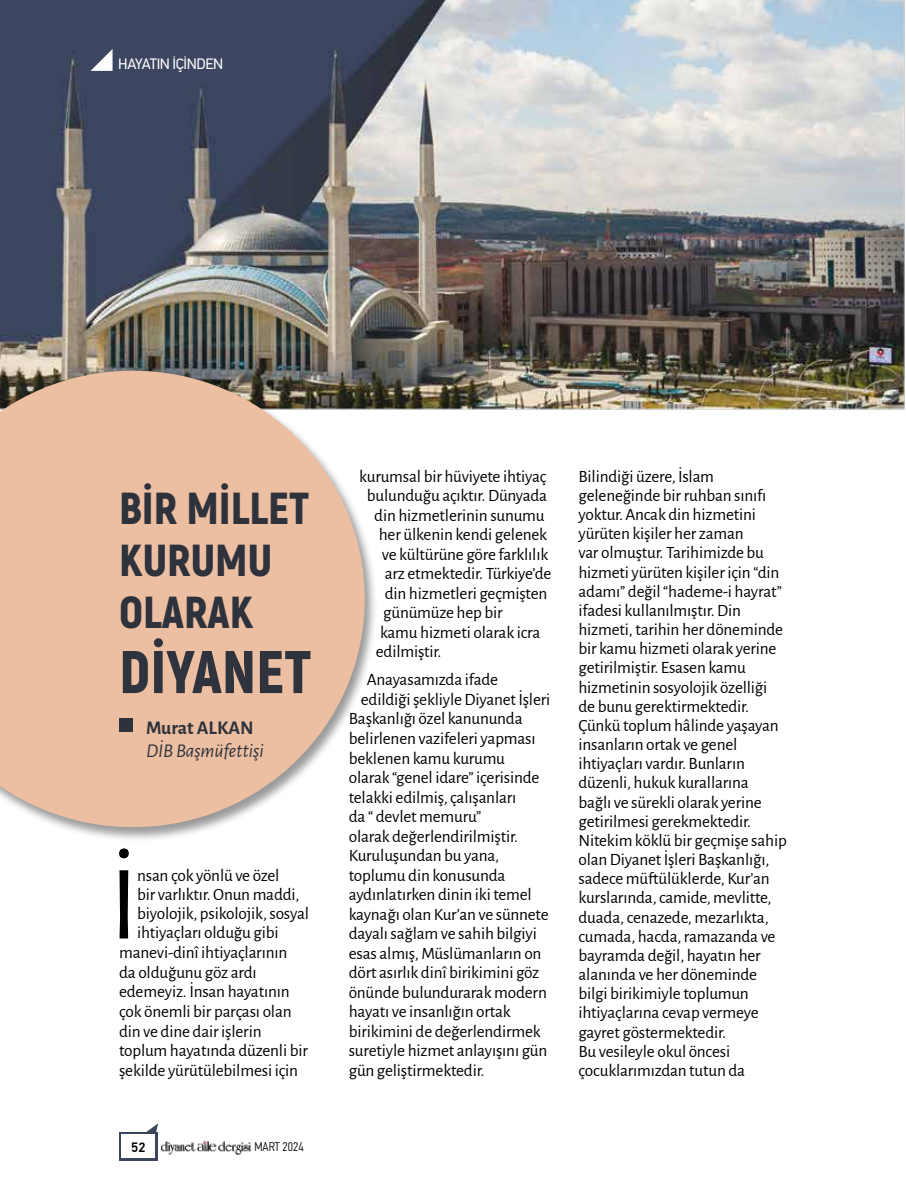
<style>
.page{position:relative;width:906px;height:1195px;background:#fff}
.page>*{position:absolute;margin:0;border:0;box-sizing:border-box;transform-origin:0 0}
.t1{font:106.35px "Alegreya Sans";color:#000}
.t2{font:900 60.15px "Akrobat";color:#2e333d}
.t3{font:900 44.7px/52.2px "Akrobat";color:#2d323c}
.t4{font:italic 19.5px "Alegreya Sans";color:#2e333d}
.t5{font:700 19.5px "Alegreya Sans";color:#2e333d}
.t6{font:17.25px/19.2px "Alegreya Sans";letter-spacing:-.01em;color:#000}
.t7{font:15px "PF Din Text Pro";letter-spacing:-.025em;color:#fff}
.t8{font:500 13.5px "PF Din Text Pro";color:#000}
.t9{font:300 12.45px "PF Din Text Cond Pro";color:#000}
</style>
<div class="page">
<img style="left:0;top:0;width:905px;height:410px">
<div style="left:0;top:369px;width:377px;height:473px;background:#000;opacity:.4"></div>
<svg style="left:0;top:371px;width:365px;height:456px;background:#e6bfa6"></svg>
<div style="left:119px;top:718px;width:14px;height:13px;background:#2d323c"></div>
<img style="left:161px;top:1140px;width:90px;height:16px">
<div style="left:119px;top:1132px;width:39px;height:29px;background:#3b465d"></div>
<div style="left:122px;top:1134px;width:33px;height:24px;background:#fff"></div>
<svg style="left:146px;top:1123px;width:12px;height:9px"></svg>
<svg style="left:91px;top:49px;width:21px;height:22px"></svg>
<p class="t7" style="left:118px;top:55px;width:107px">HAYATIN İÇİNDEN</p>
<h3 class="t3" style="left:119px;top:481px;width:192px">BİR MİLLET<br>KURUMU<br>OLARAK</h3>
<h2 class="t2" style="left:119px;top:633px;width:194px">DİYANET</h2>
<p class="t5" style="left:146px;top:713px;width:109px">Murat ALKAN</p>
<p class="t4" style="left:146px;top:737px;width:119px">DİB Başmüfettişi</p>
<h1 class="t1" style="left:110px;top:831px;width:30px">İ</h1>
<p class="t6" style="left:137px;top:865px;width:144px">nsan çok yönlü ve özel</p>
<p class="t6" style="left:137px;top:884px;width:164px">bir varlıktır. Onun maddi,</p>
<p class="t6" style="left:137px;top:903px;width:174px">biyolojik, psikolojik, sosyal</p>
<p class="t6" style="left:137px;top:922px;width:143px">ihtiyaçları olduğu gibi</p>
<p class="t6" style="left:119px;top:942px;width:170px">manevi-dinî ihtiyaçlarının</p>
<p class="t6" style="left:119px;top:962px;width:139px">da olduğunu göz ardı</p>
<p class="t6" style="left:119px;top:981px;width:172px">edemeyiz. İnsan hayatının</p>
<p class="t6" style="left:119px;top:1001px;width:174px">çok önemli bir parçası olan</p>
<p class="t6" style="left:119px;top:1020px;width:144px">din ve dine dair işlerin</p>
<p class="t6" style="left:119px;top:1040px;width:190px">toplum hayatında düzenli bir</p>
<p class="t6" style="left:119px;top:1060px;width:180px">şekilde yürütülebilmesi için</p>
<p class="t8" style="left:131px;top:1139px;width:16px">52</p>
<p class="t9" style="left:254px;top:1140px;width:51px">MART 2024</p>
<p class="t6" style="left:359px;top:465px;width:189px">kurumsal bir hüviyete ihtiyaç</p>
<p class="t6" style="left:367px;top:485px;width:182px">bulunduğu açıktır. Dünyada</p>
<p class="t6" style="left:374px;top:505px;width:172px">din hizmetlerinin sunumu</p>
<p class="t6" style="left:379px;top:524px;width:170px">her ülkenin kendi gelenek</p>
<p class="t6" style="left:382px;top:544px;width:168px">ve kültürüne göre farklılık</p>
<p class="t6" style="left:385px;top:563px;width:168px">arz etmektedir. Türkiye’de</p>
<p class="t6" style="left:385px;top:583px;width:164px">din hizmetleri geçmişten</p>
<p class="t6" style="left:383px;top:602px;width:121px">günümüze hep bir</p>
<p class="t6" style="left:380px;top:622px;width:161px">kamu hizmeti olarak icra</p>
<p class="t6" style="left:376px;top:641px;width:67px">edilmiştir.</p>
<p class="t6" style="left:367px;top:669px;width:133px">Anayasamızda ifade</p>
<p class="t6" style="left:361px;top:689px;width:191px">edildiği şekliyle Diyanet İşleri</p>
<p class="t6" style="left:349px;top:708px;width:175px">Başkanlığı özel kanununda</p>
<p class="t6" style="left:349px;top:728px;width:188px">belirlenen vazifeleri yapması</p>
<p class="t6" style="left:349px;top:747px;width:158px">beklenen kamu kurumu</p>
<p class="t6" style="left:349px;top:767px;width:192px">olarak “genel idare” içerisinde</p>
<p class="t6" style="left:349px;top:786px;width:169px">telakki edilmiş, çalışanları</p>
<p class="t6" style="left:349px;top:806px;width:134px">da “ devlet memuru”</p>
<p class="t6" style="left:349px;top:825px;width:171px">olarak değerlendirilmiştir.</p>
<p class="t6" style="left:349px;top:845px;width:152px">Kuruluşundan bu yana,</p>
<p class="t6" style="left:349px;top:864px;width:158px">toplumu din konusunda</p>
<p class="t6" style="left:349px;top:884px;width:185px">aydınlatırken dinin iki temel</p>
<p class="t6" style="left:349px;top:904px;width:201px">kaynağı olan Kur’an ve sünnete</p>
<p class="t6" style="left:349px;top:923px;width:190px">dayalı sağlam ve sahih bilgiyi</p>
<p class="t6" style="left:349px;top:943px;width:194px">esas almış, Müslümanların on</p>
<p class="t6" style="left:349px;top:962px;width:192px">dört asırlık dinî birikimini göz</p>
<p class="t6" style="left:349px;top:982px;width:200px">önünde bulundurarak modern</p>
<p class="t6" style="left:349px;top:1001px;width:163px">hayatı ve insanlığın ortak</p>
<p class="t6" style="left:349px;top:1021px;width:193px">birikimini de değerlendirmek</p>
<p class="t6" style="left:349px;top:1040px;width:200px">suretiyle hizmet anlayışını gün</p>
<p class="t6" style="left:349px;top:1060px;width:137px">gün geliştirmektedir.</p>
<p class="t6" style="left:578px;top:466px;width:210px">Bilindiği üzere, İslam geleneğinde bir ruhban sınıfı yoktur. Ancak din hizmetini yürüten kişiler her zaman<br>var olmuştur. Tarihimizde bu hizmeti yürüten kişiler için “din adamı” değil “hademe-i hayrat” ifadesi kullanılmıştır. Din hizmeti, tarihin her döneminde bir kamu hizmeti olarak yerine getirilmiştir. Esasen kamu hizmetinin sosyolojik özelliği de bunu gerektirmektedir.<br>Çünkü toplum hâlinde yaşayan insanların ortak ve genel ihtiyaçları vardır. Bunların düzenli, hukuk kurallarına<br>bağlı ve sürekli olarak yerine getirilmesi gerekmektedir.<br>Nitekim köklü bir geçmişe sahip olan Diyanet İşleri Başkanlığı, sadece müftülüklerde, Kur’an kurslarında, camide, mevlitte, duada, cenazede, mezarlıkta, cumada, hacda, ramazanda ve bayramda değil, hayatın her alanında ve her döneminde bilgi birikimiyle toplumun ihtiyaçlarına cevap vermeye gayret göstermektedir.<br>Bu vesileyle okul öncesi çocuklarımızdan tutun da</p>
</div>
